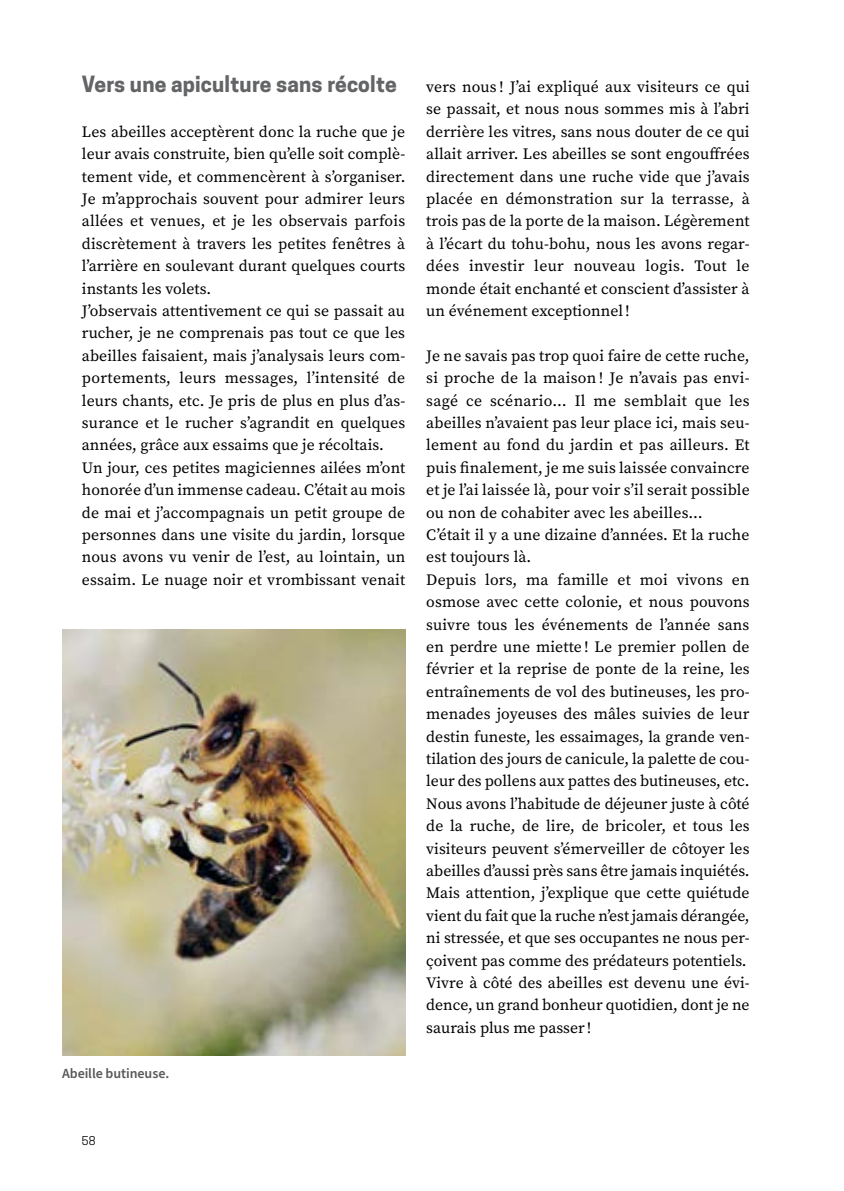
<style>
.page{position:relative;width:844px;height:1191px;background:#fff}
.page>*{position:absolute;margin:0;border:0;box-sizing:border-box;transform-origin:0 0}
.t1{font:700 21px "Cooper Hewitt";letter-spacing:.01em;color:#636466}
.t2{font:15.75px/22.4px "Source Serif Pro";letter-spacing:.005em;color:#000}
.t3{font:600 14px "Source Sans Pro";letter-spacing:-.005em;color:#58595b}
.t4{font:11.38px "Cooper Hewitt";color:#000}
</style>
<div class="page">
<img style="left:62px;top:629px;width:343px;height:426px">
<h1 class="t1" style="left:82px;top:72px;width:316px">Vers une apiculture sans récolte</h1>
<p class="t2" style="left:82px;top:120px;width:325px">Les abeilles acceptèrent donc la ruche que je leur avais construite, bien qu’elle soit complè&shy;tement vide, et commencèrent à s’organiser.<br>Je m’approchais souvent pour admirer leurs allées et venues, et je les observais parfois discrètement à travers les petites fenêtres à l’arrière en soulevant durant quelques courts instants les volets.<br>J’observais attentivement ce qui se passait au rucher, je ne comprenais pas tout ce que les abeilles faisaient, mais j’analysais leurs com&shy;portements, leurs messages, l’intensité de leurs chants, etc. Je pris de plus en plus d’as&shy;surance et le rucher s’agrandit en quelques années, grâce aux essaims que je récoltais.<br>Un jour, ces petites magiciennes ailées m’ont honorée d’un immense cadeau. C’était au mois de mai et j’accompagnais un petit groupe de personnes dans une visite du jardin, lorsque nous avons vu venir de l’est, au lointain, un essaim. Le nuage noir et vrombissant venait</p>
<p class="t3" style="left:62px;top:1063px;width:109px">Abeille butineuse.</p>
<p class="t2" style="left:426px;top:75px;width:325px;text-align:justify">vers nous ! J’ai expliqué aux visiteurs ce qui se passait, et nous nous sommes mis à l’abri derrière les vitres, sans nous douter de ce qui allait arriver. Les abeilles se sont engouffrées directement dans une ruche vide que j’avais placée en démonstration sur la terrasse, à trois pas de la porte de la maison. Légèrement à l’écart du tohu-bohu, nous les avons regar&shy;dées investir leur nouveau logis. Tout le monde était enchanté et conscient d’assister à un événement exceptionnel!</p>
<p class="t2" style="left:426px;top:344px;width:325px">Je ne savais pas trop quoi faire de cette ruche, si proche de la maison ! Je n’avais pas envi&shy;sagé ce scénario… Il me semblait que les abeilles n’avaient pas leur place ici, mais seu&shy;lement au fond du jardin et pas ailleurs. Et puis finalement, je me suis laissée convaincre et je l’ai laissée là, pour voir s’il serait possible ou non de cohabiter avec les abeilles… C’était il y a une dizaine d’années. Et la ruche est toujours là.<br>Depuis lors, ma famille et moi vivons en osmose avec cette colonie, et nous pouvons suivre tous les événements de l’année sans en perdre une miette ! Le premier pollen de février et la reprise de ponte de la reine, les entraînements de vol des butineuses, les pro&shy;menades joyeuses des mâles suivies de leur destin funeste, les essaimages, la grande ven&shy;tilation des jours de canicule, la palette de cou&shy;leur des pollens aux pattes des butineuses, etc.<br>Nous avons l’habitude de déjeuner juste à côté de la ruche, de lire, de bricoler, et tous les visiteurs peuvent s’émerveiller de côtoyer les abeilles d’aussi près sans être jamais inquiétés.<br>Mais attention, j’explique que cette quiétude vient du fait que la ruche n’est jamais dérangée, ni stressée, et que ses occupantes ne nous per&shy;çoivent pas comme des prédateurs potentiels.<br>Vivre à côté des abeilles est devenu une évi&shy;dence, un grand bonheur quotidien, dont je ne saurais plus me passer !</p>
<p class="t4" style="left:82px;top:1134px;width:15px">58</p>
</div>
